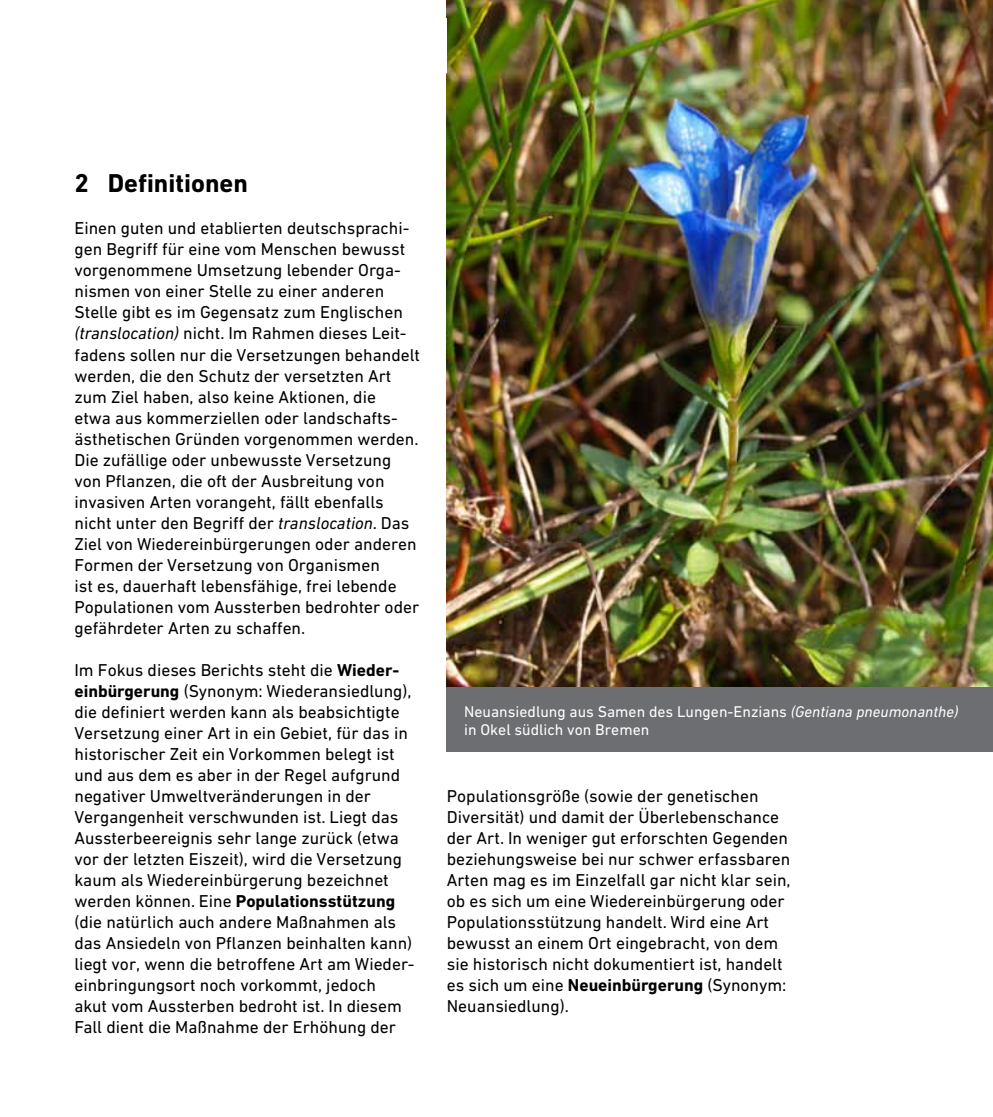
<style>
.page{position:relative;width:993px;height:1117px;background:#fff}
.page>*{position:absolute;margin:0;border:0;box-sizing:border-box;transform-origin:0 0}
.t1{font:700 26.25px "DIN Next W1 G";color:#000}
.t2{font:17.5px/21px "DIN Next W1 G";color:#000}
.t3{font:15.75px/17.5px "DIN Next W1 G";color:#fff}
.s1{font-style:italic}
.s2{font-weight:700}
</style>
<div class="page">
<img style="left:446px;top:0;width:546px;height:687px">
<div style="left:446px;top:687px;width:546px;height:64px;background:#6d6e71"></div>
<h1 class="t1" style="left:74px;top:168px;width:175px">2 Definitionen</h1>
<p class="t2" style="left:74px;top:218px;width:347px">Einen guten und etablierten deutschsprachi&shy;gen Begriff für eine vom Menschen bewusst vorgenommene Umsetzung lebender Orga&shy;nismen von einer Stelle zu einer anderen Stelle gibt es im Gegensatz zum Englischen <span class="s1">(translocation)</span> nicht. Im Rahmen dieses Leit&shy;fadens sollen nur die Versetzungen behandelt werden, die den Schutz der versetzten Art zum Ziel haben, also keine Aktionen, die<br>etwa aus kommerziellen oder landschafts&shy;ästhetischen Gründen vorgenommen werden.<br>Die zufällige oder unbewusste Versetzung von Pflanzen, die oft der Ausbreitung von invasiven Arten vorangeht, fällt ebenfalls nicht unter den Begriff der <span class="s1">translocation</span>. Das Ziel von Wiedereinbürgerungen oder anderen Formen der Versetzung von Organismen<br>ist es, dauerhaft lebensfähige, frei lebende Populationen vom Aussterben bedrohter oder gefährdeter Arten zu schaffen.</p>
<p class="t2" style="left:74px;top:659px;width:341px">Im Fokus dieses Berichts steht die <span class="s2">Wieder&shy;einbürgerung</span> (Synonym: Wiederansiedlung), die definiert werden kann als beabsichtigte Versetzung einer Art in ein Gebiet, für das in historischer Zeit ein Vorkommen belegt ist und aus dem es aber in der Regel aufgrund negativer Umweltveränderungen in der Vergangenheit verschwunden ist. Liegt das Aussterbeereignis sehr lange zurück (etwa vor der letzten Eiszeit), wird die Versetzung kaum als Wiedereinbürgerung bezeichnet werden können. Eine <span class="s2">Populationsstützung </span>(die natürlich auch andere Maßnahmen als das Ansiedeln von Pflanzen beinhalten kann) liegt vor, wenn die betroffene Art am Wieder&shy;einbringungsort noch vorkommt, jedoch<br>akut vom Aussterben bedroht ist. In diesem Fall dient die Maßnahme der Erhöhung der</p>
<p class="t3" style="left:464px;top:702px;width:495px">Neuansiedlung aus Samen des Lungen-Enzians <span class="s1">(Gentiana pneumonanthe) </span>in Okel südlich von Bremen</p>
<p class="t2" style="left:446px;top:785px;width:345px">Populationsgröße (sowie der genetischen Diversität) und damit der Überlebenschance der Art. In weniger gut erforschten Gegenden beziehungsweise bei nur schwer erfassbaren Arten mag es im Einzelfall gar nicht klar sein, ob es sich um eine Wiedereinbürgerung oder Populationsstützung handelt. Wird eine Art bewusst an einem Ort eingebracht, von dem sie historisch nicht dokumentiert ist, handelt es sich um eine <span class="s2">Neueinbürgerung</span> (Synonym:<br>Neuansiedlung).</p>
</div>
